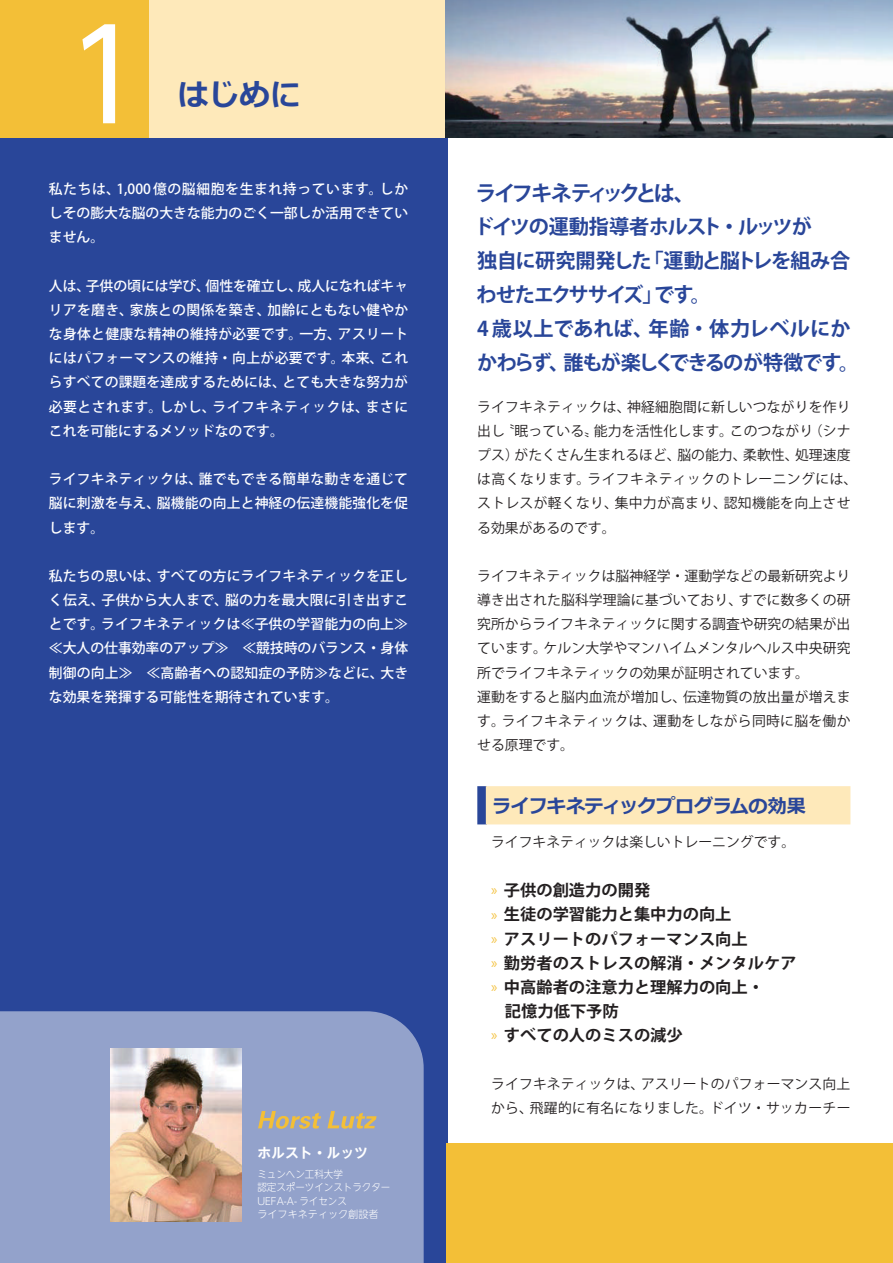
<style>
.page{position:relative;width:893px;height:1263px;background:#fff}
.page>*{position:absolute;margin:0;border:0;box-sizing:border-box;transform-origin:0 0}
.t1{font:125.55px "UD Shin Go NT Pro";color:#fff}
.t2{font:700 30.9px "Meiryo";color:#294699}
.t3{font:700 21.3px "Koz Go Pro";letter-spacing:-.15em;color:#294699}
.t4{font:700 20.25px/34px "Koz Go Pro";letter-spacing:-.05em;color:#294699}
.t5{font:700 19.2px "Meiryo";letter-spacing:-.03em;color:#294699}
.t6{font:700 15.9px "Koz Go Pro";color:#231f20}
.t7{font:500 13.8px/24.2px "Koz Go Pro";letter-spacing:.01em;color:#fff;text-align:justify}
.t8{font:13.8px/24.2px "Koz Go Pro";letter-spacing:.01em;color:#231f20}
.t9{font:700 13.8px "UD Shin Go NT Pro De";color:#fff}
.t10{font:300 10.05px/13.5px "UD Shin Go NT Pro";color:#fff;scale:.94 1}
.s1{font-weight:400;font-size:13.8px;color:#f3bf37}
</style>
<div class="page">
<div style="left:0;top:138px;width:448px;height:1125px;background:#294699"></div>
<div style="left:0;top:1011px;width:424px;height:252px;background:#93a2cb"></div>
<div style="left:0;top:0;width:892px;height:138px;background:#fee9ba"></div>
<img style="left:446px;top:0;width:447px;height:138px">
<div style="left:0;top:0;width:149px;height:138px;background:#f3bf37"></div>
<svg style="left:258px;top:1111px;width:119px;height:18px"></svg>
<img style="left:111px;top:1048px;width:130px;height:174px">
<div style="left:477px;top:786px;width:10px;height:38px;background:#294699"></div>
<div style="left:486px;top:786px;width:364px;height:38px;background:#fee9ba"></div>
<div style="left:446px;top:1143px;width:447px;height:120px;background:#f3bf37"></div>
<h1 class="t1" style="left:64px;top:-26px;width:84px">1</h1>
<h2 class="t2" style="left:178px;top:73px;width:125px">はじめに</h2>
<p class="t7" style="left:49px;top:177px;width:361px">私たちは、1,000 億の脳細胞を生まれ持っています。しかしその膨大な脳の大きな能力のごく一部しか活用できていません。</p>
<p class="t7" style="left:49px;top:274px;width:361px">人は、子供の頃には学び、個性を確立し、成人になればキャリアを磨き、家族との関係を築き、加齢にともない健やかな身体と健康な精神の維持が必要です。一方、アスリートにはパフォーマンスの維持・向上が必要です。本来、これらすべての課題を達成するためには、とても大きな努力が必要とされます。しかし、ライフキネティックは、まさにこれを可能にするメソッドなのです。</p>
<p class="t7" style="left:49px;top:468px;width:361px">ライフキネティックは、誰でもできる簡単な動きを通じて脳に刺激を与え、脳機能の向上と神経の伝達機能強化を促します。</p>
<p class="t7" style="left:49px;top:564px;width:374px;text-align:left">私たちの思いは、すべての方にライフキネティックを正しく伝え、子供から大人まで、脳の力を最大限に引き出すことです。ライフキネティックは≪子供の学習能力の向上≫　≪大人の仕事効率のアップ≫　≪競技時のバランス・身体制御の向上≫　≪高齢者への認知症の予防≫などに、大きな効果を発揮する可能性を期待されています。</p>
<p class="t9" style="left:257px;top:1141px;width:112px">ホルスト・ルッツ</p>
<p class="t10" style="left:257px;top:1167px;width:143px">ミュンヘン工科大学<br>認定スポーツインストラクター<br>UEFA-A- ライセンス<br>ライフキネティック創設者</p>
<h3 class="t3" style="left:476px;top:179px;width:221px">ライフキネティックとは、</h3>
<h3 class="t4" style="left:474px;top:210px;width:387px">ドイツの運動指導者ホルスト・ルッツが<br>独自に研究開発した「運動と脳トレを組み合わせたエクササイズ」です。<br>4 歳以上であれば、年齢・体力レベルにかかわらず、誰もが楽しくできるのが特徴です。</h3>
<p class="t8" style="left:477px;top:395px;width:381px">ライフキネティックは、神経細胞間に新しいつながりを作り出し〝眠っている〟能力を活性化します。このつながり（シナプス）がたくさん生まれるほど、脳の能力、柔軟性、処理速度は高くなります。ライフキネティックのトレーニングには、ストレスが軽くなり、集中力が高まり、認知機能を向上させる効果があるのです。</p>
<p class="t8" style="left:477px;top:564px;width:375px">ライフキネティックは脳神経学・運動学などの最新研究より導き出された脳科学理論に基づいており、すでに数多くの研究所からライフキネティックに関する調査や研究の結果が出ています。ケルン大学やマンハイムメンタルヘルス中央研究所でライフキネティックの効果が証明されています。<br>運動をすると脳内血流が増加し、伝達物質の放出量が増えます。ライフキネティックは、運動をしながら同時に脳を働かせる原理です。</p>
<h3 class="t5" style="left:492px;top:792px;width:315px">ライフキネティックプログラムの効果</h3>
<p class="t8" style="left:491px;top:830px;width:306px">ライフキネティックは楽しいトレーニングです。</p>
<p class="t6" style="left:491px;top:880px;width:161px"><span class="s1">»</span> 子供の創造力の開発</p>
<p class="t6" style="left:491px;top:904px;width:242px"><span class="s1">»</span> 生徒の学習能力と集中力の向上</p>
<p class="t6" style="left:491px;top:928px;width:258px"><span class="s1">»</span> アスリートのパフォーマンス向上</p>
<p class="t6" style="left:491px;top:953px;width:307px"><span class="s1">»</span> 勤労者のストレスの解消・メンタルケア</p>
<p class="t6" style="left:491px;top:977px;width:274px"><span class="s1">»</span> 中高齢者の注意力と理解力の向上・</p>
<p class="t6" style="left:505px;top:1001px;width:115px">記憶力低下予防</p>
<p class="t6" style="left:491px;top:1025px;width:193px"><span class="s1">»</span> すべての人のミスの減少</p>
<p class="t8" style="left:491px;top:1072px;width:361px">ライフキネティックは、アスリートのパフォーマンス向上から、飛躍的に有名になりました。ドイツ・サッカーチー</p>
</div>
